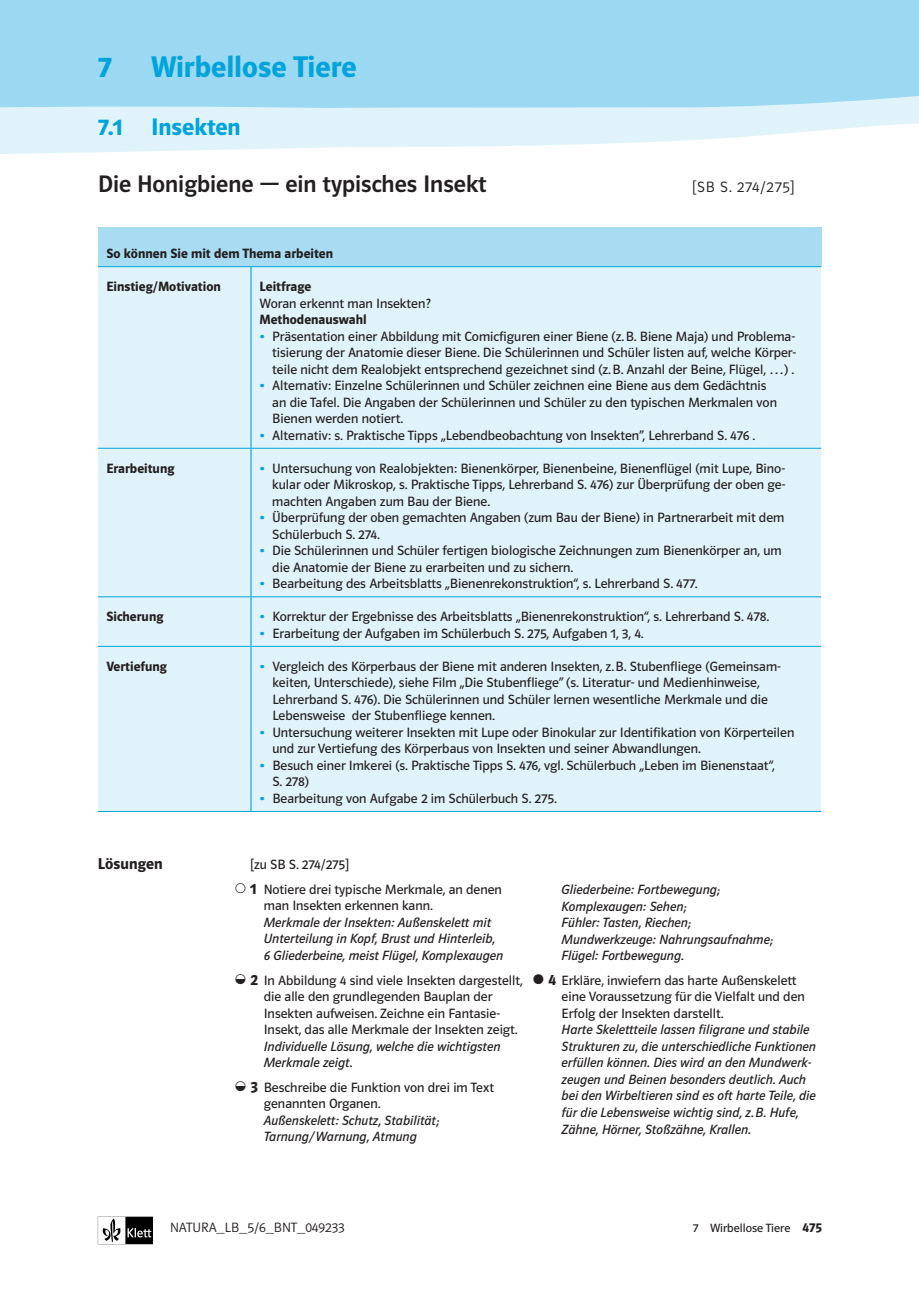
<style>
.page{position:relative;width:919px;height:1289px;background:#fff}
.page>*{position:absolute;margin:0;border:0;box-sizing:border-box;transform-origin:0 0}
.t1{font:30px "Polo ST11 K Hfett";color:#00a4da}
.t2{font:24px "Polo ST11 K Krftg";color:#231f20}
.t3{font:24px "Polo ST11 K Hfett";color:#00a4da}
.t4{font:15.75px "Polo ST11 K Hfett";color:#231f20}
.t5{font:15px "Polo ST11 K Leicht";letter-spacing:.05em;color:#231f20}
.t6{font:13.5px/16.5px "Polo ST11 K Buch";color:#231f20}
.t7{font:13.5px/16.5px "Polo ST11 K Buch Kursiv";color:#231f20}
.t8{font:13.5px "Polo ST11 K Hfett";color:#231f20}
.t9{font:13.5px "Polo ST11 K Leicht";color:#231f20}
.t10{font:12px "Polo ST11 K Buch";color:#231f20}
.s1{color:#00a4da}
.s2{font-family:"Polo ST11 K Buch Kursiv"}
.s3{font-family:"Polo ST11 K Hfett";font-size:15.75px}
.s4{font-family:"Polo ST11 K Hfett";font-size:13.5px}
</style>
<div class="page">
<svg style="left:98px;top:1216px;width:55px;height:28px"></svg>
<div style="left:0;top:0;width:918px;height:112px;background:#9bd8f1"></div>
<svg style="left:0;top:96px;width:918px;height:58px;fill:#e1f3fa"></svg>
<div style="left:98px;top:227px;width:723px;height:40px;background:#a8dcf2"></div>
<div style="left:98px;top:267px;width:723px;height:544px;background:#e1f3fa"></div>
<hr style="left:98px;top:266px;width:153px;height:1px;background:#00a4da">
<hr style="left:98px;top:448px;width:153px;height:1px;background:#00a4da">
<hr style="left:250px;top:267px;width:1px;height:181px;background:#00a4da">
<hr style="left:251px;top:266px;width:570px;height:1px;background:#00a4da">
<hr style="left:251px;top:448px;width:570px;height:1px;background:#00a4da">
<hr style="left:98px;top:596px;width:153px;height:1px;background:#00a4da">
<hr style="left:250px;top:448px;width:1px;height:148px;background:#00a4da">
<hr style="left:250px;top:597px;width:1px;height:49px;background:#00a4da">
<hr style="left:251px;top:596px;width:570px;height:1px;background:#00a4da">
<hr style="left:98px;top:646px;width:153px;height:1px;background:#00a4da">
<hr style="left:250px;top:646px;width:1px;height:165px;background:#00a4da">
<hr style="left:251px;top:646px;width:570px;height:1px;background:#00a4da">
<hr style="left:98px;top:811px;width:153px;height:1px;background:#00a4da">
<hr style="left:251px;top:811px;width:570px;height:1px;background:#00a4da">
<h1 class="t1" style="left:98px;top:50px;width:16px">7</h1>
<h1 class="t1" style="left:151px;top:50px;width:207px">Wirbellose Tiere</h1>
<h2 class="t3" style="left:98px;top:114px;width:144px">7.1 Insekten</h2>
<h2 class="t2" style="left:98px;top:171px;width:390px">Die Honigbiene — ein typisches Insekt</h2>
<p class="t5" style="left:692px;top:179px;width:104px">[SB S. 274/275]</p>
<p class="t8" style="left:106px;top:246px;width:228px">So können Sie mit dem Thema arbeiten</p>
<p class="t8" style="left:106px;top:279px;width:116px">Einstieg/Motivation</p>
<p class="t8" style="left:259px;top:279px;width:53px">Leitfrage</p>
<p class="t6" style="left:259px;top:295px;width:173px">Woran erkennt man Insekten?</p>
<p class="t8" style="left:259px;top:312px;width:109px">Methodenauswahl</p>
<p class="t6" style="left:272px;top:328px;width:525px;text-align:justify;text-indent:-13px"><span class="s1">•</span> Präsentation einer Abbildung mit Comicfiguren einer Biene (z.B. Biene Maja) und Problema&shy;tisierung der Anatomie dieser Biene. Die Schülerinnen und Schüler listen auf, welche Körper&shy;teile nicht dem Realobjekt entsprechend gezeichnet sind (z.B. Anzahl der Beine, Flügel, <span class="s2">…</span>) .</p>
<p class="t6" style="left:272px;top:377px;width:506px;text-indent:-13px"><span class="s1">•</span> Alternativ: Einzelne Schülerinnen und Schüler zeichnen eine Biene aus dem Gedächtnis an die Tafel. Die Angaben der Schülerinnen und Schüler zu den typischen Merkmalen von<br>Bienen werden notiert.</p>
<p class="t6" style="left:259px;top:427px;width:497px"><span class="s1">•</span> Alternativ: s. Praktische Tipps „Lebendbeobachtung von Insekten”, Lehrerband S. 476 .</p>
<p class="t8" style="left:106px;top:460px;width:70px">Erarbeitung</p>
<p class="t6" style="left:272px;top:460px;width:514px;text-align:justify;text-indent:-13px"><span class="s1">•</span> Untersuchung von Realobjekten: Bienenkörper, Bienenbeine, Bienenflügel (mit Lupe, Bino&shy;kular oder Mikroskop, s. Praktische Tipps, Lehrerband S. 476) zur Überprüfung der oben ge&shy;machten Angaben zum Bau der Biene.</p>
<p class="t6" style="left:272px;top:509px;width:513px;text-indent:-13px"><span class="s1">•</span> Überprüfung der oben gemachten Angaben (zum Bau der Biene) in Partnerarbeit mit dem<br>Schülerbuch S. 274.</p>
<p class="t6" style="left:272px;top:542px;width:511px;text-indent:-13px"><span class="s1">•</span> Die Schülerinnen und Schüler fertigen biologische Zeichnungen zum Bienenkörper an, um die Anatomie der Biene zu erarbeiten und zu sichern.</p>
<p class="t6" style="left:259px;top:575px;width:439px"><span class="s1">•</span> Bearbeitung des Arbeitsblatts „Bienenrekonstruktion“, s. Lehrerband S. 477.</p>
<p class="t8" style="left:106px;top:609px;width:59px">Sicherung</p>
<p class="t6" style="left:259px;top:608px;width:511px"><span class="s1">•</span> Korrektur der Ergebnisse des Arbeitsblatts „Bienenrekonstruktion“, s. Lehrerband S. 478.</p>
<p class="t6" style="left:259px;top:625px;width:385px"><span class="s1">•</span> Erarbeitung der Aufgaben im Schülerbuch S. 275, Aufgaben 1, 3, 4.</p>
<p class="t8" style="left:106px;top:658px;width:62px">Vertiefung</p>
<p class="t6" style="left:272px;top:658px;width:510px;text-indent:-13px"><span class="s1">•</span> Vergleich des Körperbaus der Biene mit anderen Insekten, z.B. Stubenfliege (Gemeinsam&shy;keiten, Unterschiede), siehe Film „Die Stubenfliege” (s. Literatur- und Medienhinweise, Lehrerband S. 476). Die Schülerinnen und Schüler lernen wesentliche Merkmale und die Lebensweise der Stubenfliege kennen.</p>
<p class="t6" style="left:272px;top:724px;width:523px;text-indent:-13px"><span class="s1">•</span> Untersuchung weiterer Insekten mit Lupe oder Binokular zur Identifikation von Körperteilen und zur Vertiefung des Körperbaus von Insekten und seiner Abwandlungen.</p>
<p class="t6" style="left:272px;top:757px;width:504px;text-indent:-13px"><span class="s1">•</span> Besuch einer Imkerei (s. Praktische Tipps S. 476, vgl. Schülerbuch „Leben im Bienenstaat“,<br>S. 278)</p>
<p class="t6" style="left:259px;top:790px;width:298px"><span class="s1">•</span> Bearbeitung von Aufgabe 2 im Schülerbuch S. 275.</p>
<p class="t4" style="left:98px;top:854px;width:66px">Lösungen</p>
<p class="t6" style="left:250px;top:852px;width:253px;line-height:24.8px">[zu SB S. 274/275]<br><span class="s3">1</span> Notiere drei typische Merkmale, an denen</p>
<p class="t6" style="left:264px;top:897px;width:171px">man Insekten erkennen kann.</p>
<p class="t7" style="left:264px;top:914px;width:241px">Merkmale der Insekten: Außenskelett mit<br>Unterteilung in Kopf, Brust und Hinterleib,<br>6 Gliederbeine, meist Flügel, Komplexaugen</p>
<p class="t6" style="left:264px;top:971px;width:260px;text-indent:-13px"><span class="s3">2</span> In Abbildung 4 sind viele Insekten dargestellt, die alle den grundlegenden Bauplan der Insekten aufweisen. Zeichne ein Fantasie-Insekt, das alle Merkmale der Insekten zeigt.</p>
<p class="t7" style="left:264px;top:1037px;width:238px">Individuelle Lösung, welche die wichtigsten<br>Merkmale zeigt.</p>
<p class="t6" style="left:264px;top:1079px;width:232px;text-indent:-13px"><span class="s3">3</span> Beschreibe die Funktion von drei im Text genannten Organen.</p>
<p class="t7" style="left:264px;top:1112px;width:177px">Außenskelett: Schutz, Stabilität;<br>Tarnung/Warnung, Atmung</p>
<p class="t7" style="left:561px;top:881px;width:213px">Gliederbeine: Fortbewegung;<br>Komplexaugen: Sehen;<br>Fühler: Tasten, Riechen;<br>Mundwerkzeuge: Nahrungsaufnahme;<br>Flügel: Fortbewegung.</p>
<p class="t6" style="left:561px;top:972px;width:245px;text-indent:-13px"><span class="s3">4</span> Erklä re, inwiefern das harte Außenskelett eine Voraussetzung fü r die Vielfalt und den<br>Erfolg der Insekten darstellt.</p>
<p class="t7" style="left:561px;top:1021px;width:256px">Harte Skelettteile lassen filigrane und stabile Strukturen zu, die unterschiedliche Funktionen erfüllen können. Dies wird an den Mundwerk&shy;zeugen und Beinen besonders deutlich. Auch bei den Wirbeltieren sind es oft harte Teile, die für die Lebensweise wichtig sind, z.B. Hufe, Zähne, Hörner, Stoßzähne, Krallen.</p>
<p class="t9" style="left:170px;top:1220px;width:176px">NATURA_LB_5/6_BNT_049233</p>
<p class="t10" style="left:693px;top:1221px;width:130px">7 Wirbellose Tiere <span class="s4">475</span></p>
</div>
